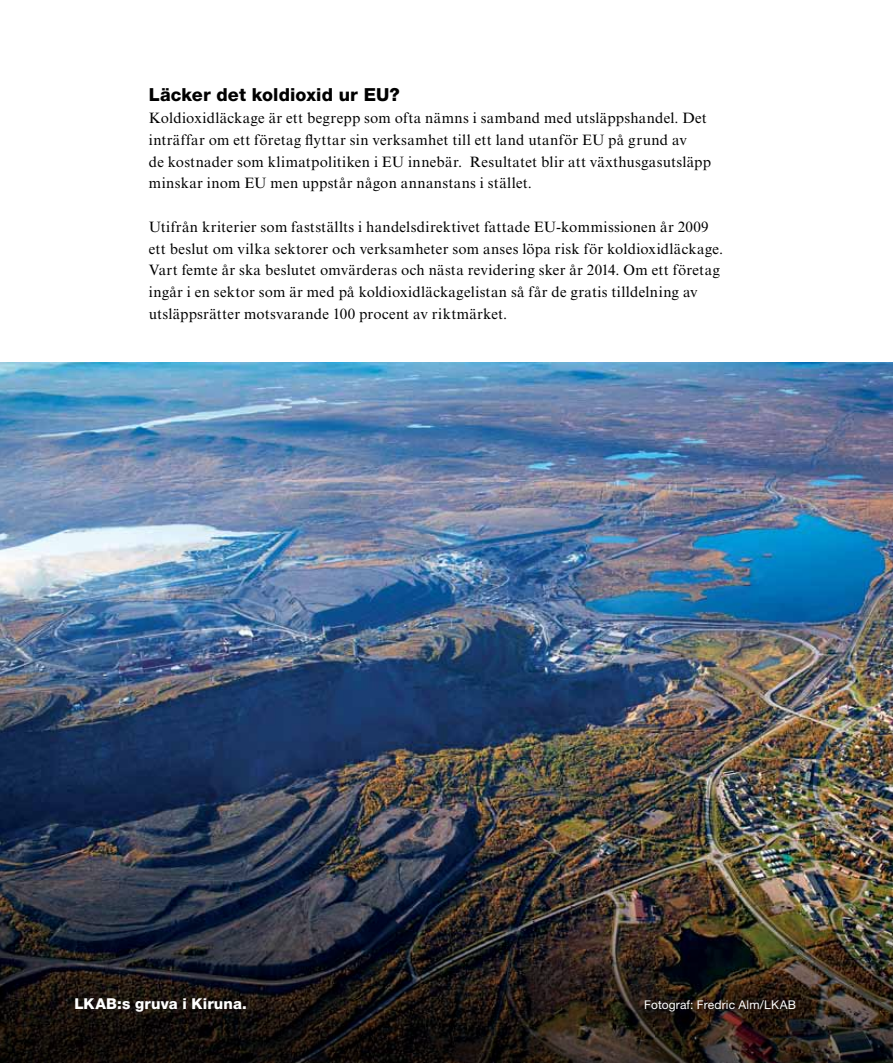
<style>
.page{position:relative;width:893px;height:1063px;background:#fff}
.page>*{position:absolute;margin:0;border:0;box-sizing:border-box;transform-origin:0 0}
.t1{font:800 18px "Helvetica Neue LT Std";letter-spacing:.005em;color:#000}
.t2{font:15px/21.8px "Times New Roman MT Std";letter-spacing:.015em;color:#000}
.t3{font:800 15px "Helvetica Neue LT Std";letter-spacing:.01em;color:#fff}
.t4{font:12px "Helvetica Neue LT Std";letter-spacing:.015em;color:#fff}
</style>
<div class="page">
<img style="left:0;top:363px;width:893px;height:511px">
<img style="left:0;top:874px;width:893px;height:189px">
<p class="t1" style="left:149px;top:84px;width:253px">Läcker det koldioxid ur EU?</p>
<p class="t2" style="left:149px;top:107px;width:564px">Koldioxidläckage är ett begrepp som ofta nämns i samband med utsläppshandel. Det inträffar om ett företag flyttar sin verksamhet till ett land utanför EU på grund av<br>de kostnader som klimatpolitiken i EU innebär. Resultatet blir att växthusgasutsläpp minskar inom EU men uppstår någon annanstans i stället.</p>
<p class="t2" style="left:149px;top:216px;width:576px">Utifrån kriterier som fastställts i handelsdirektivet fattade EU-kommissionen år 2009 ett beslut om vilka sektorer och verksamheter som anses löpa risk för koldioxidläckage.<br>Vart femte år ska beslutet omvärderas och nästa revidering sker år 2014. Om ett företag ingår i en sektor som är med på koldioxidläckagelistan så får de gratis tilldelning av utsläppsrätter motsvarande 100 procent av riktmärket.</p>
<p class="t3" style="left:74px;top:994px;width:174px">LKAB:s gruva i Kiruna.</p>
<p class="t4" style="left:644px;top:997px;width:153px">Fotograf: Fredric Alm/LKAB</p>
</div>
